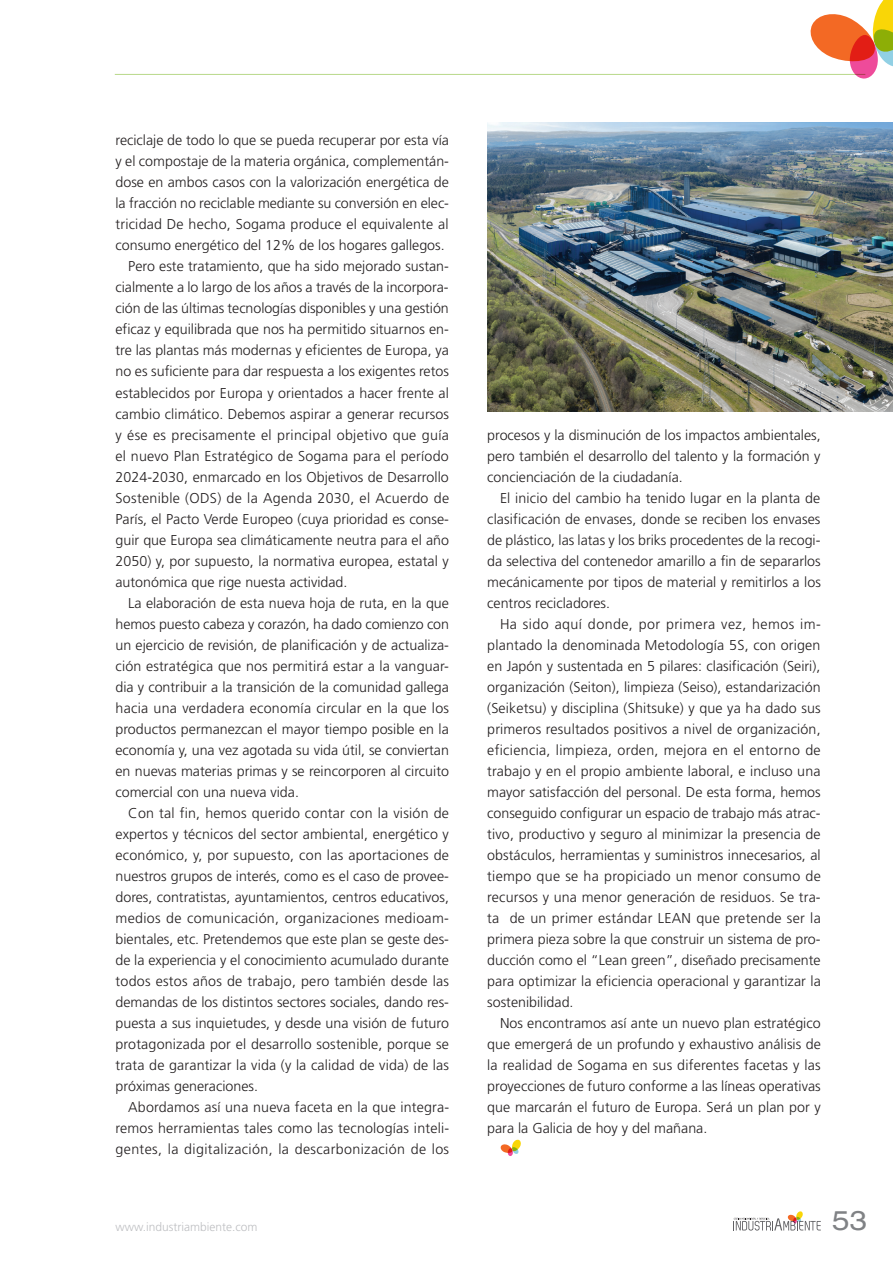
<style>
.page{position:relative;width:893px;height:1263px;background:#fff}
.page>*{position:absolute;margin:0;border:0;box-sizing:border-box;transform-origin:0 0}
.t1{font:expanded 27px "Helvetica Neue LT Std";color:#808285}
.t2{font:300 14.25px/21px "Frutiger";color:#231f20;text-align:justify}
.t3{font:300 14.25px "Frutiger";letter-spacing:.025em;color:#231f20}
.t4{font:300 14.25px "Frutiger";letter-spacing:.02em;color:#231f20}
.t5{font:300 12px "Frutiger";color:#bebfc2}
</style>
<div class="page">
<svg style="left:733px;top:1211px;width:88px;height:19px"></svg>
<hr style="left:115px;top:74px;width:750px;height:1px;background:#b8d989">
<svg style="left:810px;top:0;width:83px;height:79px"></svg>
<svg style="left:500px;top:1139px;width:21px;height:17px"></svg>
<img style="left:487px;top:123px;width:406px;height:288px">
<p class="t2" style="left:116px;top:130px;width:335px">reciclaje de todo lo que se pueda recuperar por esta vía</p>
<p class="t2" style="left:116px;top:151px;width:335px">y el compostaje de la materia orgánica, complementán-</p>
<p class="t2" style="left:116px;top:172px;width:335px">dose en ambos casos con la valorización energética de</p>
<p class="t2" style="left:116px;top:193px;width:335px">la fracción no reciclable mediante su conversión en elec-</p>
<p class="t2" style="left:116px;top:214px;width:335px">tricidad De hecho, Sogama produce el equivalente al</p>
<p class="t2" style="left:116px;top:235px;width:331px">consumo energético del 12% de los hogares gallegos.</p>
<p class="t2" style="left:128px;top:256px;width:322px">Pero este tratamiento, que ha sido mejorado sustan-</p>
<p class="t2" style="left:116px;top:277px;width:335px">cialmente a lo largo de los años a través de la incorpora-</p>
<p class="t2" style="left:116px;top:298px;width:335px">ción de las últimas tecnologías disponibles y una gestión</p>
<p class="t2" style="left:116px;top:319px;width:335px">eficaz y equilibrada que nos ha permitido situarnos en-</p>
<p class="t2" style="left:116px;top:340px;width:335px">tre las plantas más modernas y eficientes de Europa, ya</p>
<p class="t2" style="left:116px;top:361px;width:335px">no es suficiente para dar respuesta a los exigentes retos</p>
<p class="t2" style="left:116px;top:382px;width:335px">establecidos por Europa y orientados a hacer frente al</p>
<p class="t2" style="left:116px;top:403px;width:335px">cambio climático. Debemos aspirar a generar recursos</p>
<p class="t3" style="left:116px;top:426px;width:335px">y ése es precisamente el principal objetivo que guía</p>
<p class="t2" style="left:116px;top:445px;width:335px">el nuevo Plan Estratégico de Sogama para el período</p>
<p class="t2" style="left:116px;top:466px;width:335px">2024-2030, enmarcado en los Objetivos de Desarrollo</p>
<p class="t4" style="left:116px;top:489px;width:335px">Sostenible (ODS) de la Agenda 2030, el Acuerdo de</p>
<p class="t2" style="left:116px;top:508px;width:335px">París, el Pacto Verde Europeo (cuya prioridad es conse-</p>
<p class="t2" style="left:116px;top:529px;width:335px">guir que Europa sea climáticamente neutra para el año</p>
<p class="t2" style="left:116px;top:550px;width:335px">2050) y, por supuesto, la normativa europea, estatal y</p>
<p class="t2" style="left:116px;top:571px;width:233px">autonómica que rige nuesta actividad.</p>
<p class="t2" style="left:128px;top:592px;width:322px">La elaboración de esta nueva hoja de ruta, en la que</p>
<p class="t2" style="left:116px;top:613px;width:335px">hemos puesto cabeza y corazón, ha dado comienzo con</p>
<p class="t2" style="left:116px;top:634px;width:335px">un ejercicio de revisión, de planificación y de actualiza-</p>
<p class="t2" style="left:116px;top:655px;width:335px">ción estratégica que nos permitirá estar a la vanguar-</p>
<p class="t2" style="left:116px;top:676px;width:335px">dia y contribuir a la transición de la comunidad gallega</p>
<p class="t4" style="left:116px;top:700px;width:335px">hacia una verdadera economía circular en la que los</p>
<p class="t2" style="left:116px;top:718px;width:335px">productos permanezcan el mayor tiempo posible en la</p>
<p class="t2" style="left:116px;top:739px;width:335px">economía y, una vez agotada su vida útil, se conviertan</p>
<p class="t2" style="left:116px;top:760px;width:335px">en nuevas materias primas y se reincorporen al circuito</p>
<p class="t2" style="left:116px;top:781px;width:185px">comercial con una nueva vida.</p>
<p class="t2" style="left:128px;top:802px;width:322px">Con tal fin, hemos querido contar con la visión de</p>
<p class="t2" style="left:116px;top:823px;width:335px">expertos y técnicos del sector ambiental, energético y</p>
<p class="t2" style="left:116px;top:844px;width:335px">económico, y, por supuesto, con las aportaciones de</p>
<p class="t2" style="left:116px;top:865px;width:335px">nuestros grupos de interés, como es el caso de provee-</p>
<p class="t2" style="left:116px;top:886px;width:335px">dores, contratistas, ayuntamientos, centros educativos,</p>
<p class="t3" style="left:116px;top:910px;width:335px">medios de comunicación, organizaciones medioam-</p>
<p class="t2" style="left:116px;top:928px;width:335px">bientales, etc. Pretendemos que este plan se geste des-</p>
<p class="t2" style="left:116px;top:949px;width:335px">de la experiencia y el conocimiento acumulado durante</p>
<p class="t4" style="left:116px;top:973px;width:335px">todos estos años de trabajo, pero también desde las</p>
<p class="t2" style="left:116px;top:991px;width:335px">demandas de los distintos sectores sociales, dando res-</p>
<p class="t2" style="left:116px;top:1012px;width:335px">puesta a sus inquietudes, y desde una visión de futuro</p>
<p class="t2" style="left:116px;top:1033px;width:335px">protagonizada por el desarrollo sostenible, porque se</p>
<p class="t2" style="left:116px;top:1054px;width:335px">trata de garantizar la vida (y la calidad de vida) de las</p>
<p class="t2" style="left:116px;top:1075px;width:144px">próximas generaciones.</p>
<p class="t2" style="left:128px;top:1096px;width:322px">Abordamos así una nueva faceta en la que integra-</p>
<p class="t2" style="left:116px;top:1117px;width:335px">remos herramientas tales como las tecnologías inteli-</p>
<p class="t3" style="left:116px;top:1141px;width:335px">gentes, la digitalización, la descarbonización de los</p>
<p class="t2" style="left:487px;top:424px;width:335px">procesos y la disminución de los impactos ambientales, pero también el desarrollo del talento y la formación y concienciación de la ciudadanía.</p>
<p class="t2" style="left:487px;top:487px;width:335px;text-indent:13px">El inicio del cambio ha tenido lugar en la planta de clasificación de envases, donde se reciben los envases de plástico, las latas y los briks procedentes de la recogi&shy;da selectiva del contenedor amarillo a fin de separarlos mecánicamente por tipos de material y remitirlos a los centros recicladores.</p>
<p class="t2" style="left:487px;top:613px;width:335px;text-indent:13px">Ha sido aquí donde, por primera vez, hemos im&shy;plantado la denominada Metodología 5S, con origen en Japón y sustentada en 5 pilares: clasificación (Seiri), organización (Seiton), limpieza (Seiso), estandarización (Seiketsu) y disciplina (Shitsuke) y que ya ha dado sus primeros resultados positivos a nivel de organización, eficiencia, limpieza, orden, mejora en el entorno de trabajo y en el propio ambiente laboral, e incluso una mayor satisfacción del personal. De esta forma, hemos conseguido configurar un espacio de trabajo más atrac&shy;tivo, productivo y seguro al minimizar la presencia de obstáculos, herramientas y suministros innecesarios, al tiempo que se ha propiciado un menor consumo de recursos y una menor generación de residuos. Se tra&shy;ta de un primer estándar LEAN que pretende ser la primera pieza sobre la que construir un sistema de pro&shy;ducción como el “Lean green”, diseñado precisamente para optimizar la eficiencia operacional y garantizar la sostenibilidad.</p>
<p class="t2" style="left:487px;top:1013px;width:335px;text-indent:13px">Nos encontramos así ante un nuevo plan estratégico que emergerá de un profundo y exhaustivo análisis de la realidad de Sogama en sus diferentes facetas y las proyecciones de futuro conforme a las líneas operativas que marcarán el futuro de Europa. Será un plan por y para la Galicia de hoy y del mañana.</p>
<p class="t5" style="left:116px;top:1220px;width:144px">www.industriambiente.com</p>
<h1 class="t1" style="left:832px;top:1204px;width:38px">53</h1>
</div>
